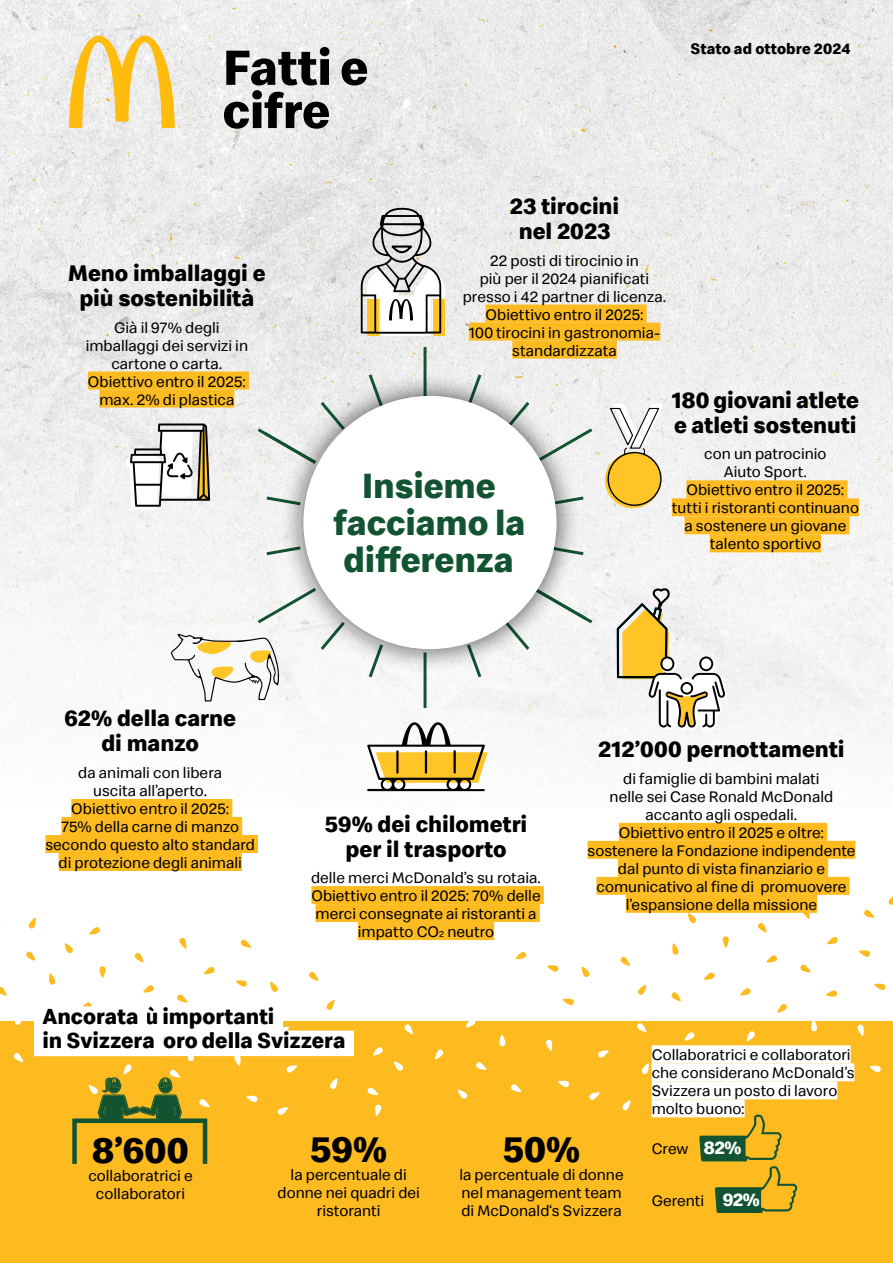
<style>
.page{position:relative;width:893px;height:1263px;background:#fff}
.page>*{position:absolute;margin:0;border:0;box-sizing:border-box;transform-origin:0 0}
.tit_seitentitel{font:700 51px/43.2px "Speedee";letter-spacing:-.01em;color:#000}
.t1{font:700 37.5px "Speedee";letter-spacing:.01em;color:#000}
.t2{font:700 36px/37px "Speedee";letter-spacing:-.005em;color:#125331;text-align:center}
.t3{font:700 23.25px/25px "Speedee";letter-spacing:-.005em;color:#000;text-align:center}
.t4{font:700 22.5px "Speedee";letter-spacing:-.005em;color:#000}
.t5{font:700 18.75px "Speedee";color:#fff}
.t6{font:15.75px/18px "Speedee";color:#000;text-align:center}
.t7{font:700 15.75px "Speedee";letter-spacing:.005em;color:#000}
.s1{font-size:9.15px}
</style>
<div class="page">
<img style="left:0;top:0;width:893px;height:807px">
<svg style="left:69px;top:36px;width:106px;height:92px"></svg>
<svg style="left:367px;top:722px;width:121px;height:69px"></svg>
<hr style="left:396px;top:750px;width:3px;height:24px;background:#000">
<hr style="left:425px;top:750px;width:2px;height:24px;background:#000">
<hr style="left:454px;top:750px;width:2px;height:23px;background:#000">
<svg style="left:617px;top:587px;width:111px;height:143px"></svg>
<hr style="left:424px;top:348px;width:2px;height:359px;background:#125331">
<svg style="left:126px;top:371px;width:461px;height:330px"></svg>
<div style="left:0;top:1021px;width:893px;height:242px;background:#fdbb20"></div>
<svg style="left:888px;top:896px;width:5px;height:9px"></svg>
<svg style="left:582px;top:966px;width:8px;height:11px"></svg>
<svg style="left:598px;top:1050px;width:11px;height:8px"></svg>
<svg style="left:641px;top:1063px;width:8px;height:11px"></svg>
<svg style="left:638px;top:984px;width:8px;height:11px"></svg>
<svg style="left:671px;top:992px;width:10px;height:9px"></svg>
<svg style="left:620px;top:956px;width:10px;height:10px"></svg>
<svg style="left:622px;top:1100px;width:9px;height:11px"></svg>
<svg style="left:637px;top:1023px;width:10px;height:9px"></svg>
<svg style="left:672px;top:943px;width:7px;height:12px"></svg>
<svg style="left:589px;top:1092px;width:11px;height:8px"></svg>
<svg style="left:740px;top:988px;width:11px;height:7px"></svg>
<svg style="left:777px;top:1003px;width:10px;height:10px"></svg>
<svg style="left:766px;top:955px;width:11px;height:8px"></svg>
<svg style="left:684px;top:1032px;width:11px;height:9px"></svg>
<svg style="left:746px;top:1031px;width:9px;height:10px"></svg>
<svg style="left:800px;top:964px;width:11px;height:9px"></svg>
<svg style="left:864px;top:909px;width:10px;height:9px"></svg>
<svg style="left:745px;top:1099px;width:12px;height:1px"></svg>
<svg style="left:859px;top:950px;width:11px;height:7px"></svg>
<svg style="left:874px;top:983px;width:12px;height:8px"></svg>
<svg style="left:826px;top:990px;width:12px;height:7px"></svg>
<svg style="left:857px;top:1024px;width:7px;height:12px"></svg>
<svg style="left:811px;top:1021px;width:6px;height:10px"></svg>
<svg style="left:722px;top:936px;width:7px;height:12px"></svg>
<svg style="left:757px;top:922px;width:10px;height:11px"></svg>
<svg style="left:704px;top:972px;width:11px;height:8px"></svg>
<svg style="left:688px;top:913px;width:9px;height:11px"></svg>
<svg style="left:869px;top:1065px;width:12px;height:8px"></svg>
<svg style="left:827px;top:937px;width:11px;height:7px"></svg>
<svg style="left:803px;top:913px;width:7px;height:6px"></svg>
<svg style="left:283px;top:1027px;width:6px;height:3px"></svg>
<svg style="left:270px;top:981px;width:8px;height:11px"></svg>
<svg style="left:286px;top:1065px;width:11px;height:8px"></svg>
<svg style="left:330px;top:1078px;width:7px;height:11px"></svg>
<svg style="left:326px;top:999px;width:9px;height:11px"></svg>
<svg style="left:309px;top:971px;width:10px;height:10px"></svg>
<svg style="left:277px;top:1107px;width:11px;height:8px"></svg>
<svg style="left:404px;top:1024px;width:9px;height:10px"></svg>
<svg style="left:466px;top:1021px;width:10px;height:7px"></svg>
<svg style="left:375px;top:1104px;width:7px;height:12px"></svg>
<svg style="left:373px;top:1047px;width:10px;height:9px"></svg>
<svg style="left:435px;top:1049px;width:9px;height:11px"></svg>
<svg style="left:394px;top:1061px;width:10px;height:10px"></svg>
<svg style="left:367px;top:1087px;width:11px;height:8px"></svg>
<svg style="left:476px;top:1062px;width:11px;height:8px"></svg>
<svg style="left:458px;top:1089px;width:10px;height:10px"></svg>
<svg style="left:547px;top:965px;width:12px;height:7px"></svg>
<svg style="left:563px;top:998px;width:11px;height:7px"></svg>
<svg style="left:546px;top:1039px;width:7px;height:12px"></svg>
<svg style="left:499px;top:1034px;width:7px;height:12px"></svg>
<svg style="left:511px;top:1084px;width:10px;height:8px"></svg>
<svg style="left:558px;top:1080px;width:11px;height:8px"></svg>
<svg style="left:515px;top:952px;width:12px;height:7px"></svg>
<svg style="left:14px;top:1021px;width:8px;height:4px"></svg>
<svg style="left:28px;top:918px;width:8px;height:11px"></svg>
<svg style="left:26px;top:951px;width:10px;height:10px"></svg>
<svg style="left:0;top:986px;width:7px;height:10px"></svg>
<svg style="left:13px;top:1053px;width:10px;height:9px"></svg>
<svg style="left:49px;top:973px;width:7px;height:12px"></svg>
<svg style="left:240px;top:939px;width:11px;height:9px"></svg>
<svg style="left:236px;top:980px;width:11px;height:7px"></svg>
<svg style="left:231px;top:1056px;width:11px;height:10px"></svg>
<svg style="left:246px;top:1095px;width:12px;height:8px"></svg>
<svg style="left:64px;top:927px;width:152px;height:237px"></svg>
<div style="left:311px;top:886px;width:233px;height:18px;background:#fdbb20"></div>
<div style="left:315px;top:904px;width:225px;height:18px;background:#fdbb20"></div>
<div style="left:358px;top:922px;width:136px;height:18px;background:#fdbb20"></div>
<div style="left:88px;top:371px;width:161px;height:18px;background:#fdbb20"></div>
<div style="left:99px;top:389px;width:135px;height:18px;background:#fdbb20"></div>
<div style="left:686px;top:480px;width:161px;height:18px;background:#fdbb20"></div>
<div style="left:672px;top:498px;width:187px;height:18px;background:#fdbb20"></div>
<div style="left:684px;top:516px;width:165px;height:18px;background:#fdbb20"></div>
<div style="left:710px;top:534px;width:111px;height:18px;background:#fdbb20"></div>
<div style="left:71px;top:799px;width:161px;height:18px;background:#fdbb20"></div>
<div style="left:61px;top:817px;width:181px;height:18px;background:#fdbb20"></div>
<div style="left:45px;top:835px;width:213px;height:18px;background:#fdbb20"></div>
<div style="left:59px;top:853px;width:183px;height:18px;background:#fdbb20"></div>
<div style="left:486px;top:305px;width:161px;height:18px;background:#fdbb20"></div>
<div style="left:469px;top:323px;width:191px;height:18px;background:#fdbb20"></div>
<div style="left:512px;top:341px;width:105px;height:18px;background:#fdbb20"></div>
<div style="left:619px;top:823px;width:208px;height:18px;background:#fdbb20"></div>
<div style="left:587px;top:841px;width:268px;height:18px;background:#fdbb20"></div>
<div style="left:618px;top:859px;width:210px;height:18px;background:#fdbb20"></div>
<div style="left:596px;top:877px;width:254px;height:18px;background:#fdbb20"></div>
<div style="left:626px;top:895px;width:191px;height:18px;background:#fdbb20"></div>
<div style="left:279px;top:372px;width:301px;height:301px;background:#000;opacity:.75"></div>
<div style="left:304px;top:397px;width:252px;height:251px;background:#fff;border-radius:50%"></div>
<svg style="left:361px;top:208px;width:84px;height:128px"></svg>
<svg style="left:607px;top:404px;width:56px;height:102px"></svg>
<div style="left:34px;top:1006px;width:249px;height:26px;background:#fff"></div>
<div style="left:34px;top:1030px;width:320px;height:26px;background:#fff"></div>
<div style="left:652px;top:1045px;width:199px;height:18px;background:#fff"></div>
<div style="left:652px;top:1063px;width:202px;height:18px;background:#fff"></div>
<div style="left:652px;top:1081px;width:185px;height:18px;background:#fff"></div>
<div style="left:652px;top:1099px;width:93px;height:18px;background:#fff"></div>
<svg style="left:699px;top:1114px;width:99px;height:99px"></svg>
<p class="tit_seitentitel" style="left:223px;top:48px;width:147px">Fatti e cifre</p>
<p class="t7" style="left:691px;top:38px;width:161px">Stato ad ottobre 2024</p>
<p class="t3" style="left:68px;top:261px;width:199px">Meno imballaggi e più sostenibilità</p>
<p class="t6" style="left:86px;top:318px;width:164px">Già il 97% degli imballaggi dei servizi in cartone o carta.<br>Obiettivo entro il 2025: max. 2% di plastica</p>
<p class="t3" style="left:510px;top:194px;width:111px">23 tirocini nel 2023</p>
<p class="t6" style="left:463px;top:251px;width:205px">22 posti di tirocinio in<br>più per il 2024 pianificati presso i 42 partner di licenza.<br>Obiettivo entro il 2025:<br>100 tirocini in gastronomia&shy;standardizzata</p>
<p class="t2" style="left:334px;top:469px;width:193px">Insieme facciamo la differenza</p>
<p class="t3" style="left:672px;top:388px;width:189px">180 giovani atlete</p>
<p class="t3" style="left:674px;top:413px;width:184px">e atleti sostenuti</p>
<p class="t6" style="left:672px;top:445px;width:189px">con un patrocinio<br>Aiuto Sport.<br>Obiettivo entro il 2025: tutti i ristoranti continuano a sostenere un giovane talento sportivo</p>
<p class="t3" style="left:64px;top:707px;width:173px">62% della carne di manzo</p>
<p class="t6" style="left:45px;top:764px;width:211px">da animali con libera<br>uscita all’aperto.<br>Obiettivo entro il 2025:<br>75% della carne di manzo secondo questo alto standard di protezione degli animali</p>
<p class="t3" style="left:325px;top:812px;width:204px">59% dei chilometri per il trasporto</p>
<p class="t6" style="left:311px;top:869px;width:232px">delle merci McDonald’s su rotaia.<br>Obiettivo entro il 2025: 70% delle merci consegnate ai ristoranti a impatto CO<span class="s1">2</span> neutro</p>
<p class="t3" style="left:598px;top:738px;width:248px">212’000 pernottamenti</p>
<p class="t6" style="left:587px;top:770px;width:269px">di famiglie di bambini malati<br>nelle sei Case Ronald McDonald accanto agli ospedali.<br>Obiettivo entro il 2025 e oltre: sostenere la Fondazione indipendente dal punto di vista finanziario e comunicativo al fine di promuovere l’espansione della missione</p>
<p class="t4" style="left:43px;top:1002px;width:233px">U o dei più importanti</p>
<p class="t4" style="left:43px;top:1026px;width:304px">datori di lavoro della Svizzera</p>
<p class="t4" style="left:43px;top:1002px;width:98px">Ancorata</p>
<p class="t4" style="left:43px;top:1026px;width:114px">in Svizzera</p>
<p class="t6" style="left:652px;top:1046px;width:201px">Collaboratrici e collaboratori</p>
<p class="t6" style="left:652px;top:1064px;width:204px">che considerano McDonald’s</p>
<p class="t6" style="left:652px;top:1082px;width:187px">Svizzera un posto di lavoro</p>
<p class="t6" style="left:652px;top:1100px;width:95px">molto buono:</p>
<p class="t1" style="left:92px;top:1126px;width:98px">8’600</p>
<p class="t6" style="left:652px;top:1139px;width:38px">Crew</p>
<p class="t6" style="left:88px;top:1166px;width:106px">collaboratrici e collaboratori</p>
<p class="t1" style="left:310px;top:1125px;width:79px">59%</p>
<p class="t6" style="left:277px;top:1165px;width:144px">la percentuale di donne nei quadri dei ristoranti</p>
<p class="t1" style="left:503px;top:1125px;width:79px">50%</p>
<p class="t6" style="left:459px;top:1165px;width:166px;text-align:left">la percentuale di donne nel management team di McDonald‘s Svizzera</p>
<p class="t5" style="left:704px;top:1136px;width:39px">82%</p>
<p class="t6" style="left:652px;top:1192px;width:54px">Gerenti</p>
<p class="t5" style="left:723px;top:1188px;width:38px">92%</p>
</div>
